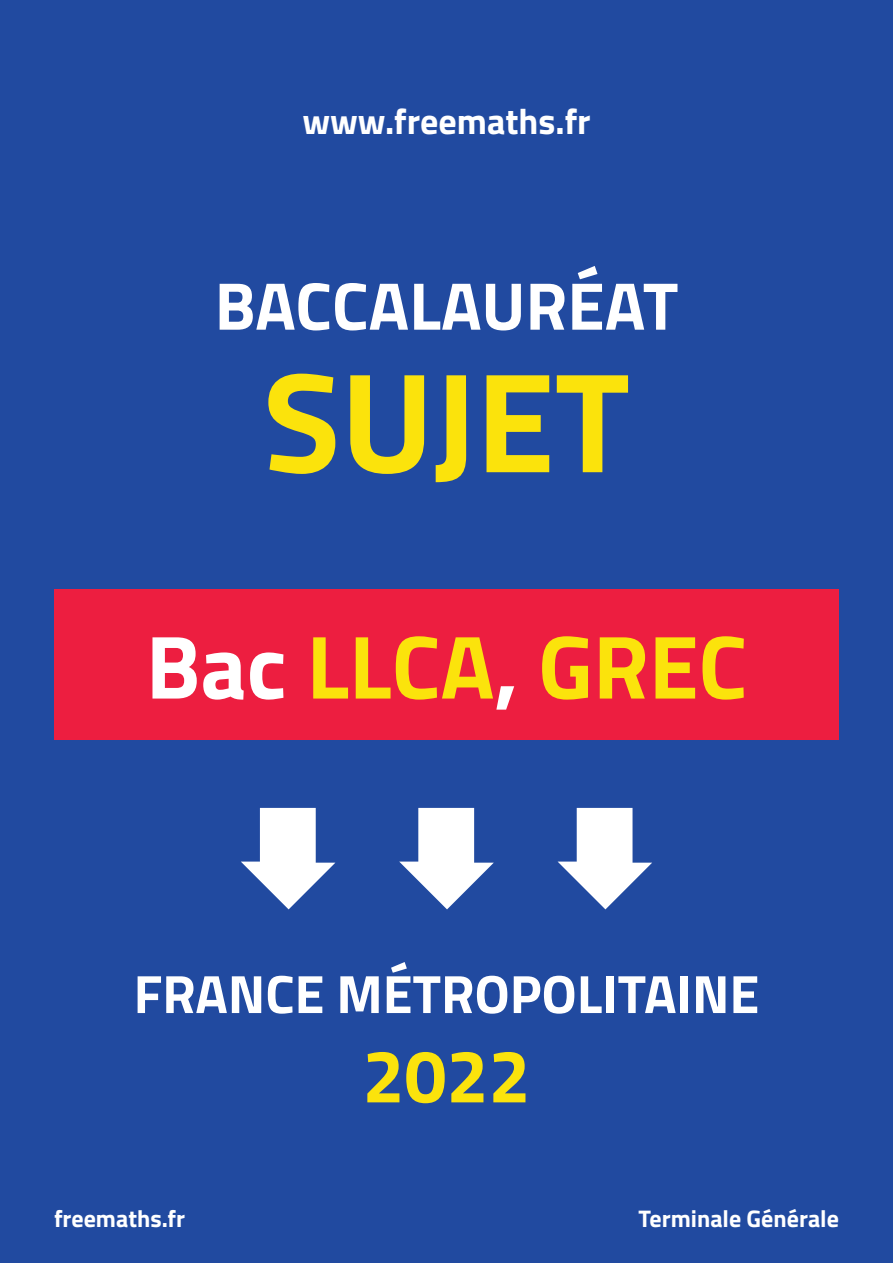
<style>
.page{position:relative;width:893px;height:1263px;background:#214aa0}
.page>*{position:absolute;margin:0;border:0;box-sizing:border-box;transform-origin:0 0}
.t1{font:700 142.5px "Titillium";color:#fbe30c}
.t2{font:700 90px "Titillium";color:#fbe30c}
.t3{font:700 75px "Titillium";color:#fbe30c}
.t4{font:700 67.5px "Titillium";color:#fff}
.t5{font:700 54px "Titillium";color:#fff}
.t6{font:700 36px "Titillium";color:#fff}
.t7{font:700 24px "Titillium";color:#fff}
.s1{color:#fff}
</style>
<div class="page">
<svg style="left:241px;top:808px;width:94px;height:101px"></svg>
<svg style="left:399px;top:808px;width:95px;height:101px"></svg>
<svg style="left:558px;top:808px;width:94px;height:101px"></svg>
<div style="left:54px;top:589px;width:785px;height:151px;background:#ed1e40"></div>
<h3 class="t6" style="left:302px;top:94px;width:290px">www.freemaths.fr</h3>
<h3 class="t4" style="left:215px;top:254px;width:465px">BACCALAURÉAT</h3>
<h1 class="t1" style="left:263px;top:313px;width:368px">SUJET</h1>
<p class="t2" style="left:146px;top:598px;width:603px"><span class="s1">Bac</span> LLCA<span class="s1">,</span> GREC</p>
<p class="t5" style="left:134px;top:953px;width:627px">FRANCE MÉTROPOLITAINE</p>
<h3 class="t3" style="left:362px;top:1019px;width:169px">2022</h3>
<p class="t7" style="left:54px;top:1200px;width:133px">freemaths.fr</p>
<p class="t7" style="left:639px;top:1200px;width:202px">Terminale Générale</p>
</div>
